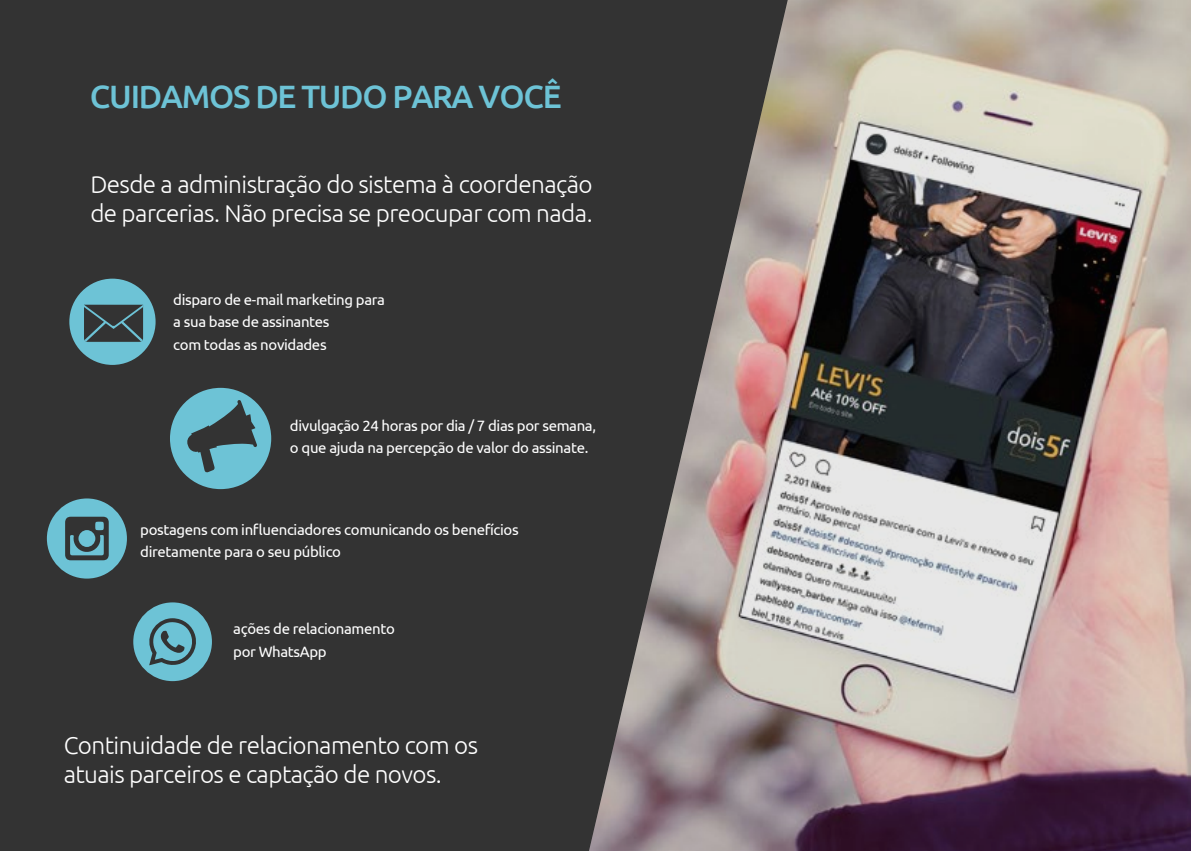
<style>
.page{position:relative;width:1191px;height:851px;background:#fff}
.page>*{position:absolute;margin:0;border:0;box-sizing:border-box;transform-origin:0 0}
.t1{font:500 32.2px "Ubuntu";letter-spacing:-.04em;color:#6dc3d6}
.t2{font:300 24.2px/29.2px "Ubuntu";letter-spacing:-.025em;color:#fff}
.t3{font:15px/22.4px "Ubuntu";letter-spacing:-.025em;color:#fff}
</style>
<div class="page">
<div style="left:0;top:0;width:1191px;height:850px;background:#333"></div>
<img style="left:589px;top:0;width:602px;height:850px">
<svg style="left:133px;top:602px;width:79px;height:79px"></svg>
<svg style="left:47px;top:498px;width:80px;height:80px"></svg>
<svg style="left:69px;top:278px;width:87px;height:87px"></svg>
<svg style="left:170px;top:388px;width:101px;height:101px"></svg>
<h1 class="t1" style="left:90px;top:76px;width:473px">CUIDAMOS DE TUDO PARA VOCÊ</h1>
<h2 class="t2" style="left:90px;top:169px;width:504px">Desde a administração do sistema à coordenação de parcerias. Não precisa se preocupar com nada.</h2>
<p class="t3" style="left:173px;top:288px;width:213px">disparo de e-mail marketing para a sua base de assinantes<br>com todas as novidades</p>
<p class="t3" style="left:290px;top:414px;width:307px">divulgação 24 horas por dia / 7 dias por semana, o que ajuda na percepção de valor do assinate.</p>
<p class="t3" style="left:140px;top:517px;width:380px">postagens com influenciadores comunicando os benefícios diretamente para o seu público</p>
<p class="t3" style="left:233px;top:617px;width:163px">ações de relacionamento por WhatsApp</p>
<h2 class="t2" style="left:64px;top:729px;width:416px">Continuidade de relacionamento com os atuais parceiros e captação de novos.</h2>
</div>
